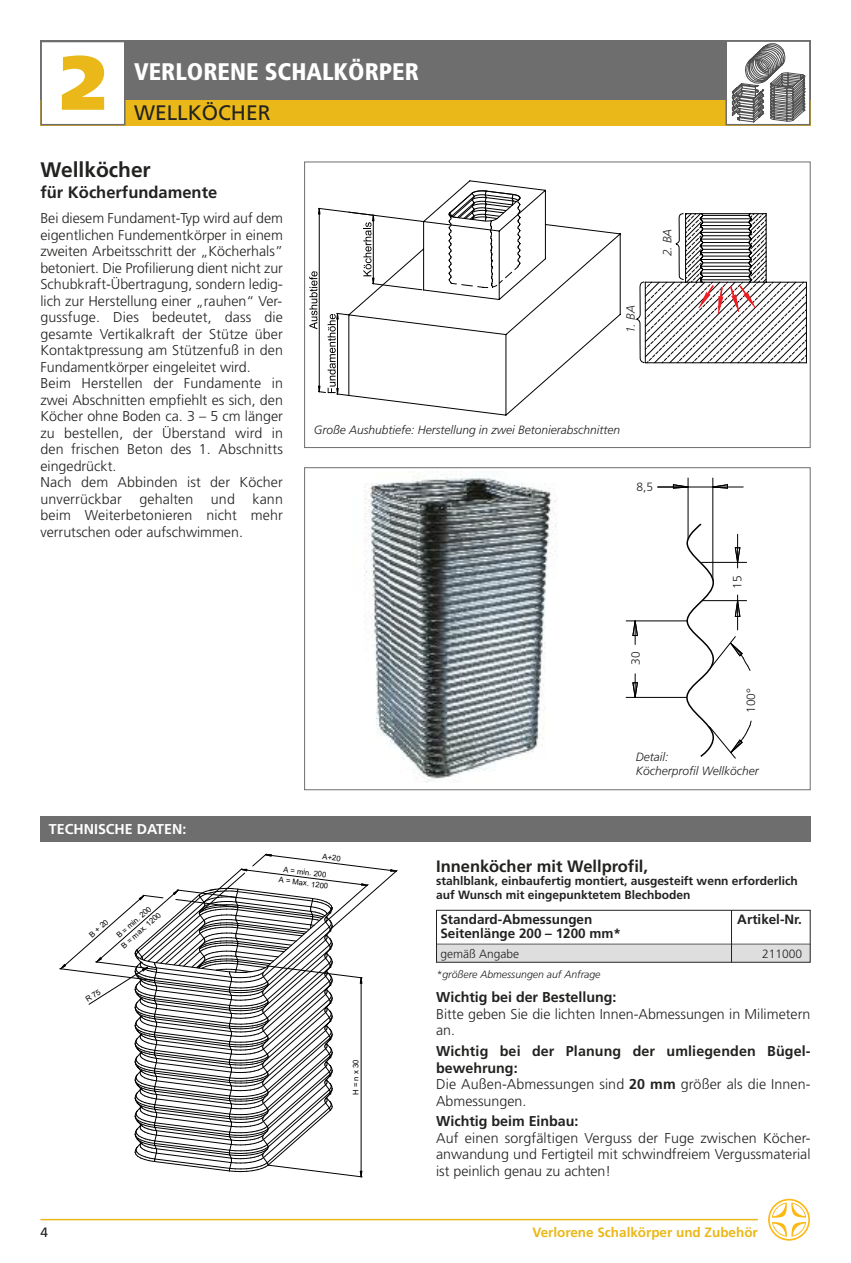
<style>
.page{position:relative;width:851px;height:1263px;background:#fff}
.page>*{position:absolute;margin:0;border:0;box-sizing:border-box;transform-origin:0 0}
.t1{font:900 76.5px "Frutiger";color:#eab818}
.t2{font:900 condensed 24px "Frutiger";color:#fff}
.t3{font:21px "Frutiger";color:#222221}
.t4{font:700 21px "Frutiger";color:#222221}
.t5{font:700 16.5px "Frutiger";color:#222221}
.t6{font:300 14.25px/16.5px "Frutiger";color:#222221}
.t7{font:700 14.25px/16.5px "Frutiger";color:#222221}
.t8{font:700 14.25px "Frutiger";color:#fff}
.t9{font:700 13.5px "Frutiger";color:#222221}
.t10{font:700 13.5px "Frutiger";color:#eab818}
.t11{font:13.5px "Frutiger";color:#222221}
.t12{font:700 12px/13.5px "Frutiger";color:#222221}
.t13{font:italic 300 12px/13.5px "Frutiger";color:#222221}
.t14{font:300 12px "Frutiger";color:#222221}
.t15{font:italic 300 10.5px "Frutiger";color:#222221}
.t16{font:7.65px/10.9px "Arial MT+T42+LJQLUA";color:#000;text-align:center}
.s1{font-weight:300}
</style>
<div class="page">
<svg style="left:768px;top:1199px;width:41px;height:41px"></svg>
<hr style="left:40px;top:1219px;width:717px;height:1px;background:#eab818">
<div style="left:40px;top:40px;width:770px;height:60px;background:#6e6e6e"></div>
<div style="left:40px;top:100px;width:770px;height:25px;background:#eab818"></div>
<div style="left:726px;top:42px;width:82px;height:82px;background:#fff"></div>
<svg style="left:731px;top:43px;width:73px;height:79px"></svg>
<div style="left:725px;top:40px;width:85px;height:85px;border:2px solid #6e6e6e"></div>
<div style="left:42px;top:42px;width:82px;height:82px;background:#fff"></div>
<div style="left:40px;top:41px;width:85px;height:84px;border:2px solid #6e6e6e"></div>
<div style="left:304px;top:467px;width:506px;height:323px;border:1px solid #6e6e6e"></div>
<hr style="left:657px;top:487px;width:55px;height:1px;background:#000">
<svg style="left:672px;top:484px;width:15px;height:5px"></svg>
<hr style="left:657px;top:487px;width:31px;height:1px;background:#000">
<svg style="left:711px;top:484px;width:17px;height:5px"></svg>
<hr style="left:712px;top:487px;width:31px;height:1px;background:#000">
<hr style="left:687px;top:478px;width:1px;height:65px;background:#000">
<hr style="left:712px;top:478px;width:1px;height:103px;background:#000">
<hr style="left:626px;top:697px;width:62px;height:1px;background:#000">
<svg style="left:632px;top:674px;width:6px;height:24px"></svg>
<hr style="left:626px;top:620px;width:62px;height:1px;background:#000">
<svg style="left:632px;top:620px;width:6px;height:24px"></svg>
<svg style="left:685px;top:523px;width:66px;height:236px"></svg>
<img style="left:364px;top:474px;width:193px;height:309px">
<hr style="left:436px;top:944px;width:374px;height:1px;background:#222221">
<div style="left:436px;top:945px;width:374px;height:17px;background:#dedede"></div>
<div style="left:436px;top:910px;width:374px;height:53px;border:1px solid #222221"></div>
<hr style="left:731px;top:910px;width:1px;height:52px;background:#222221">
<svg style="left:350px;top:180px;width:216px;height:236px"></svg>
<svg style="left:309px;top:208px;width:115px;height:188px"></svg>
<svg style="left:448px;top:190px;width:358px;height:173px"></svg>
<div style="left:304px;top:162px;width:506px;height:286px;border:1px solid #6e6e6e"></div>
<div style="left:40px;top:816px;width:770px;height:26px;background:#6e6e6e"></div>
<svg style="left:59px;top:854px;width:338px;height:323px"></svg>
<h1 class="t1" style="left:60px;top:52px;width:47px">2</h1>
<h2 class="t2" style="left:134px;top:61px;width:286px">VERLORENE SCHALKÖRPER</h2>
<h3 class="t3" style="left:134px;top:104px;width:138px">WELLKÖCHER</h3>
<h3 class="t4" style="left:40px;top:162px;width:112px">Wellköcher</h3>
<p class="t5" style="left:40px;top:186px;width:178px">für Köcherfundamente</p>
<p class="t6" style="left:40px;top:211px;width:244px">Bei diesem Fundament-Typ wird auf dem eigentlichen Fundementkörper in einem zweiten Arbeitsschritt der „Köcherhals” betoniert. Die Profilierung dient nicht zur Schubkraft-Übertragung, sondern ledig&shy;lich zur Herstellung einer „rauhen“ Ver&shy;gussfuge. Dies bedeutet, dass die gesamte Vertikalkraft der Stütze über Kontaktpressung am Stützenfuß in den Fundamentkörper eingeleitet wird.<br>Beim Herstellen der Fundamente in zwei Abschnitten empfiehlt es sich, den Köcher ohne Boden ca. 3 – 5 cm länger zu bestellen, der Überstand wird in den frischen Beton des 1. Abschnitts eingedrückt.<br>Nach dem Abbinden ist der Köcher unverrückbar gehalten und kann beim Weiterbetonieren nicht mehr verrutschen oder aufschwimmen.</p>
<p class="t13" style="left:624px;top:333px;width:30px;rotate:-90deg">1. BA</p>
<p class="t13" style="left:661px;top:256px;width:30px;rotate:-90deg">2. BA</p>
<p class="t13" style="left:313px;top:424px;width:308px">Große Aushubtiefe: Herstellung in zwei Betonierabschnitten</p>
<p class="t14" style="left:636px;top:482px;width:18px">8,5</p>
<p class="t14" style="left:630px;top:665px;width:15px;rotate:-90deg">30</p>
<p class="t14" style="left:732px;top:589px;width:15px;rotate:-90deg">15</p>
<p class="t14" style="left:746px;top:713px;width:26px;rotate:-90deg">100°</p>
<p class="t8" style="left:49px;top:823px;width:139px">TECHNISCHE DATEN:</p>
<p class="t16" style="left:111px;top:934px;width:51px;rotate:-41deg">B = min. 200<br>B = max. 1200</p>
<p class="t16" style="left:87px;top:931px;width:24px;rotate:-41deg">B+20</p>
<p class="t16" style="left:323px;top:851px;width:20px;rotate:7deg">A+20</p>
<p class="t16" style="left:281px;top:863px;width:51px;rotate:7deg">A = min. 200<br>A = Max. 1200</p>
<p class="t16" style="left:350px;top:1095px;width:37px;rotate:-90deg">H=nx30</p>
<p class="t13" style="left:635px;top:751px;width:124px">Detail:<br>Köcherprofil Wellköcher</p>
<p class="t5" style="left:436px;top:859px;width:213px">Innenköcher mit Wellprofil,</p>
<p class="t12" style="left:436px;top:875px;width:363px">stahlblank, einbaufertig montiert, ausgesteift wenn erforderlich auf Wunsch mit eingepunktetem Blechboden</p>
<p class="t9" style="left:440px;top:914px;width:153px">Standard-Abmessungen</p>
<p class="t9" style="left:737px;top:914px;width:66px">Artikel-Nr.</p>
<p class="t9" style="left:440px;top:927px;width:182px">Seitenlänge 200 – 1200 mm*</p>
<p class="t14" style="left:440px;top:949px;width:80px">gemäß Angabe</p>
<p class="t14" style="left:762px;top:949px;width:41px">211000</p>
<p class="t15" style="left:436px;top:970px;width:165px">*größere Abmessungen auf Anfrage</p>
<p class="t7" style="left:436px;top:990px;width:182px">Wichtig bei der Bestellung:</p>
<p class="t6" style="left:436px;top:1007px;width:376px">Bitte geben Sie die lichten Innen-Abmessungen in Milimetern an.</p>
<p class="t7" style="left:436px;top:1044px;width:376px">Wichtig bei der Planung der umliegenden Bügel&shy;bewehrung:<br><span class="s1">Die Außen-Abmessungen sind</span> 20 mm <span class="s1">größer als die Innen-<br>Abmessungen.</span></p>
<p class="t7" style="left:436px;top:1114px;width:144px">Wichtig beim Einbau:</p>
<p class="t6" style="left:436px;top:1131px;width:376px;text-align:justify">Auf einen sorgfältigen Verguss der Fuge zwischen Köcher&shy;anwandung und Fertigteil mit schwindfreiem Vergussmaterial ist peinlich genau zu achten!</p>
<p class="t11" style="left:40px;top:1227px;width:9px">4</p>
<p class="t10" style="left:532px;top:1227px;width:227px">Verlorene Schalkörper und Zubehör</p>
</div>
